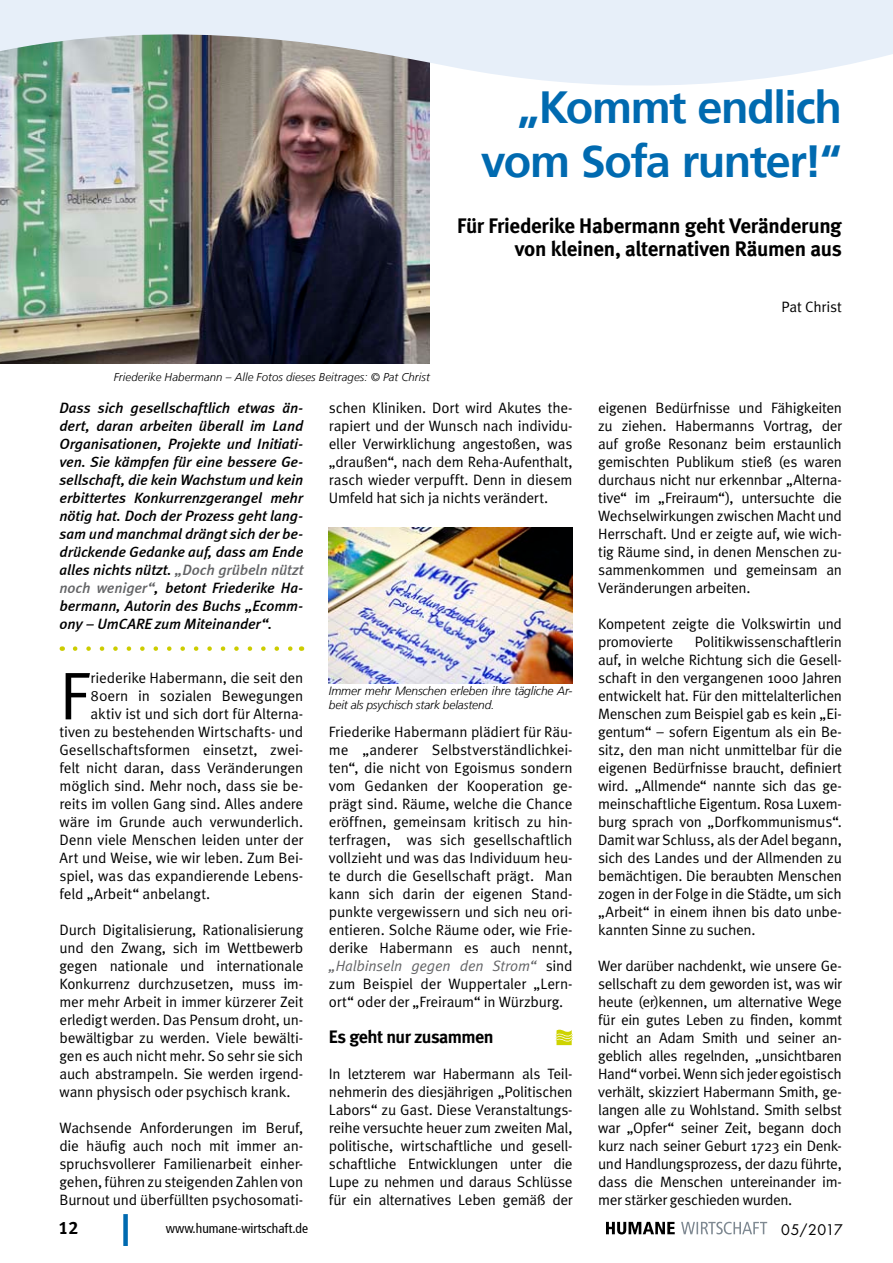
<style>
.page{position:relative;width:893px;height:1263px;background:#fff}
.page>*{position:absolute;margin:0;border:0;box-sizing:border-box;transform-origin:0 0}
.t1{font:67.5px "Meta Normal";color:#000}
.t2{font:700 45px/54px "Frutiger 65";letter-spacing:-.03em;color:#006ab0;text-align:right}
.t3{font:700 21px/23.1px "Meta";letter-spacing:-.02em;color:#000;text-align:right}
.t4{font:700 18px "Meta";letter-spacing:-.03em;color:#000}
.t5{font:18px "Meta Bold LF";color:#000}
.t6{font:15px/18px "Meta Normal";letter-spacing:-.015em;color:#000;text-align:justify}
.t7{font:italic 500 15px/18px "Meta";letter-spacing:-.005em;color:#000;text-align:justify}
.t8{font:14.25px "Futura";letter-spacing:.01em;color:#000}
.t9{font:condensed 13.5px "Frutiger 57";color:#000}
.t10{font:italic 300 12px/14.4px "Frutiger LT";letter-spacing:-.01em;color:#000}
.t11{font:italic 300 11.4px "Frutiger LT";letter-spacing:.01em;color:#000}
.s1{color:#636466}
.s2{font-style:italic;color:#636466}
</style>
<div class="page">
<div style="left:123px;top:1214px;width:5px;height:32px;background:#006ab0"></div>
<svg style="left:606px;top:1222px;width:69px;height:12px"></svg>
<svg style="left:681px;top:1222px;width:86px;height:12px"></svg>
<svg style="left:75px;top:646px;width:218px;height:5px"></svg>
<img style="left:329px;top:528px;width:244px;height:155px">
<svg style="left:556px;top:1030px;width:17px;height:15px"></svg>
<img style="left:0;top:94px;width:430px;height:270px">
<svg style="left:0;top:0;width:893px;height:94px;background:#d2d9dd"></svg>
<h2 class="t2" style="left:481px;top:81px;width:362px">„Kommt endlich vom Sofa runter!“</h2>
<h3 class="t3" style="left:457px;top:214px;width:386px">Für Friederike Habermann geht Veränderung von kleinen, alternativen Räumen aus</h3>
<p class="t11" style="left:114px;top:371px;width:317px">Friederike Habermann – Alle Fotos dieses Beitrages: © Pat Christ</p>
<p class="t7" style="left:60px;top:399px;width:245px">Dass sich gesellschaftlich etwas än&shy;dert, daran arbeiten überall im Land Organisationen, Projekte und Initiati&shy;ven. Sie kämpfen für eine bessere Ge&shy;sellschaft, die kein Wachstum und kein erbittertes Konkurrenzgerangel mehr nötig hat. Doch der Prozess geht lang&shy;sam und manchmal drängt sich der be&shy;drückende Gedanke auf, dass am Ende alles nichts nützt. <span class="s1">„Doch grübeln nützt noch weniger“</span>, betont Friederike Ha&shy;bermann, Autorin des Buchs „Ecomm&shy;ony – UmCARE zum Miteinander“.</p>
<h1 class="t1" style="left:60px;top:657px;width:31px">F</h1>
<p class="t6" style="left:91px;top:669px;width:214px">riederike Habermann, die seit den</p>
<p class="t6" style="left:91px;top:687px;width:214px">80ern in sozialen Bewegungen</p>
<p class="t6" style="left:91px;top:705px;width:214px">aktiv ist und sich dort für Alterna-</p>
<p class="t6" style="left:60px;top:723px;width:245px">tiven zu bestehenden Wirtschafts- und</p>
<p class="t6" style="left:60px;top:741px;width:245px">Gesellschaftsformen einsetzt, zwei-</p>
<p class="t6" style="left:60px;top:759px;width:245px">felt nicht daran, dass Veränderungen</p>
<p class="t6" style="left:60px;top:777px;width:245px">möglich sind. Mehr noch, dass sie be-</p>
<p class="t6" style="left:60px;top:795px;width:245px">reits im vollen Gang sind. Alles andere</p>
<p class="t6" style="left:60px;top:813px;width:245px">wäre im Grunde auch verwunderlich.</p>
<p class="t6" style="left:60px;top:831px;width:245px">Denn viele Menschen leiden unter der</p>
<p class="t6" style="left:60px;top:849px;width:245px">Art und Weise, wie wir leben. Zum Bei-</p>
<p class="t6" style="left:60px;top:867px;width:245px">spiel, was das expandierende Lebens-</p>
<p class="t6" style="left:60px;top:885px;width:152px">feld „Arbeit“ anbelangt.</p>
<p class="t6" style="left:60px;top:921px;width:245px">Durch Digitalisierung, Rationalisierung und den Zwang, sich im Wettbewerb gegen nationale und internationale Konkurrenz durchzusetzen, muss im&shy;mer mehr Arbeit in immer kürzerer Zeit erledigt werden. Das Pensum droht, un&shy;bewältigbar zu werden. Viele bewälti&shy;gen es auch nicht mehr. So sehr sie sich auch abstrampeln. Sie werden irgend&shy;wann physisch oder psychisch krank.</p>
<p class="t6" style="left:60px;top:1119px;width:245px">Wachsende Anforderungen im Beruf, die häufig auch noch mit immer an&shy;spruchsvollerer Familienarbeit einher&shy;gehen, führen zu steigenden Zahlen von Burnout und überfüllten psychosomati-</p>
<p class="t6" style="left:329px;top:399px;width:245px">schen Kliniken. Dort wird Akutes the&shy;rapiert und der Wunsch nach individu&shy;eller Verwirklichung angestoßen, was „draußen“, nach dem Reha-Aufenthalt, rasch wieder verpufft. Denn in diesem Umfeld hat sich ja nichts verändert.</p>
<p class="t10" style="left:329px;top:683px;width:245px">Immer mehr Menschen erleben ihre tägliche Ar&shy;beit als psychisch stark belastend.</p>
<p class="t6" style="left:329px;top:723px;width:245px">Friederike Habermann plädiert für Räu&shy;me „anderer Selbstverständlichkei&shy;ten“, die nicht von Egoismus sondern vom Gedanken der Kooperation ge&shy;prägt sind. Räume, welche die Chance eröffnen, gemeinsam kritisch zu hin&shy;terfragen, was sich gesellschaftlich vollzieht und was das Individuum heu&shy;te durch die Gesellschaft prägt. Man kann sich darin der eigenen Stand&shy;punkte vergewissern und sich neu ori&shy;entieren. Solche Räume oder, wie Frie&shy;derike Habermann es auch nennt, <span class="s2">„Halbinseln gegen den Strom“</span> sind zum Beispiel der Wuppertaler „Lern&shy;ort“ oder der „Freiraum“ in Würzburg.</p>
<p class="t4" style="left:329px;top:1026px;width:166px">Es geht nur zusammen</p>
<p class="t6" style="left:329px;top:1065px;width:245px">In letzterem war Habermann als Teil&shy;nehmerin des diesjährigen „Politischen Labors“ zu Gast. Diese Veranstaltungs&shy;reihe versuchte heuer zum zweiten Mal, politische, wirtschaftliche und gesell&shy;schaftliche Entwicklungen unter die Lupe zu nehmen und daraus Schlüsse für ein alternatives Leben gemäß der</p>
<p class="t6" style="left:781px;top:297px;width:62px">Pat Christ</p>
<p class="t6" style="left:598px;top:399px;width:245px">eigenen Bedürfnisse und Fähigkeiten zu ziehen. Habermanns Vortrag, der auf große Resonanz beim erstaunlich gemischten Publikum stieß (es waren durchaus nicht nur erkennbar „Alterna&shy;tive“ im „Freiraum“), untersuchte die Wechselwirkungen zwischen Macht und Herrschaft. Und er zeigte auf, wie wich&shy;tig Räume sind, in denen Menschen zu&shy;sammenkommen und gemeinsam an Veränderungen arbeiten.</p>
<p class="t6" style="left:598px;top:615px;width:245px">Kompetent zeigte die Volkswirtin und promovierte</p>
<p class="t6" style="left:598px;top:633px;width:245px;text-indent:97px">Politikwissenschaftlerin auf, in welche Richtung sich die Gesell&shy;schaft in den vergangenen 1000 Jahren entwickelt hat. Für den mittelalterlichen Menschen zum Beispiel gab es kein „Ei&shy;gentum“ – sofern Eigentum als ein Be&shy;sitz, den man nicht unmittelbar für die eigenen Bedürfnisse braucht, definiert wird. „Allmende“ nannte sich das ge&shy;meinschaftliche Eigentum. Rosa Luxem&shy;burg sprach von „Dorfkommunismus“.<br>Damit war Schluss, als der Adel begann, sich des Landes und der Allmenden zu bemächtigen. Die beraubten Menschen zogen in der Folge in die Städte, um sich „Arbeit“ in einem ihnen bis dato unbe&shy;kannten Sinne zu suchen.</p>
<p class="t6" style="left:598px;top:957px;width:245px">Wer darüber nachdenkt, wie unsere Ge&shy;sellschaft zu dem geworden ist, was wir heute (er)kennen, um alternative Wege für ein gutes Leben zu finden, kommt nicht an Adam Smith und seiner an&shy;geblich alles regelnden, „unsichtbaren Hand“ vorbei. Wenn sich jeder egoistisch verhält, skizziert Habermann Smith, ge&shy;langen alle zu Wohlstand. Smith selbst war „Opfer“ seiner Zeit, begann doch kurz nach seiner Geburt 1723 ein Denk&shy;und Handlungsprozess, der dazu führte, dass die Menschen untereinander im&shy;mer stärker geschieden wurden.</p>
<p class="t5" style="left:58px;top:1217px;width:22px">12</p>
<p class="t9" style="left:166px;top:1220px;width:144px">www.humane-wirtschaft.de</p>
<p class="t8" style="left:781px;top:1220px;width:63px">05/2017</p>
</div>
